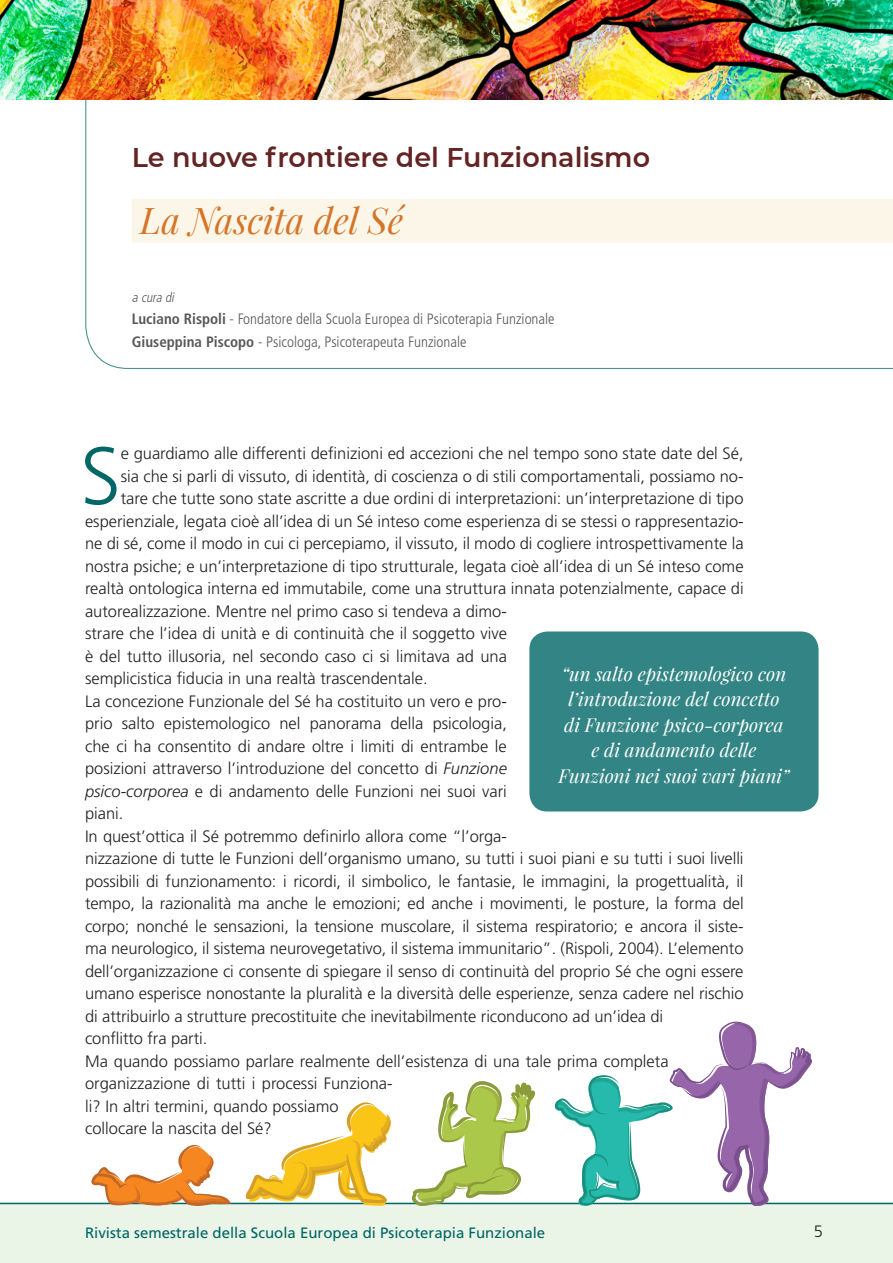
<style>
.page{position:relative;width:893px;height:1263px;background:#fff}
.page>*{position:absolute;margin:0;border:0;box-sizing:border-box;transform-origin:0 0}
.t1{font:300 81px "Frutiger LT Std";color:#066}
.Titiolo_apertra{font:italic 36px "Playfair Display";color:#d57528}
.sezione{font:600 27px "Montserrat";color:#632423}
.t2{font:italic 18.75px/25.5px "Playfair Display";color:#fff;text-align:center}
.t3{font:300 16.5px/22.5px "Frutiger LT Std";color:#231f20}
.Titiolo_apertra-2{font:300 condensed 15px "Frutiger LT Std";color:#57585a}
.t4{font:15px "Frutiger LT Std";color:#066}
.Titiolo_apertra-3{font:italic 300 condensed 13.5px "Frutiger LT Std";color:#57585a}
.s1{font-weight:700}
.s2{font-style:italic}
</style>
<div class="page">
<div style="left:0;top:1203px;width:893px;height:60px;background:#eaf4e7"></div>
<hr style="left:0;top:1203px;width:893px;height:1px;background:#066">
<img style="left:0;top:0;width:893px;height:99px">
<svg style="left:85px;top:98px;width:808px;height:271px"></svg>
<div style="left:529px;top:631px;width:290px;height:180px;background:#338585;border-radius:18px"></div>
<svg style="left:412px;top:1081px;width:123px;height:125px"></svg>
<svg style="left:246px;top:1102px;width:145px;height:104px"></svg>
<svg style="left:554px;top:1022px;width:258px;height:184px"></svg>
<svg style="left:91px;top:1145px;width:140px;height:61px"></svg>
<p class="sezione" style="left:132px;top:138px;width:520px">Le nuove frontiere del Funzionalismo</p>
<p class="Titiolo_apertra" style="left:140px;top:196px;width:265px">La Nascita del Sé</p>
<p class="Titiolo_apertra-3" style="left:132px;top:290px;width:46px">a cura di</p>
<p class="Titiolo_apertra-2" style="left:132px;top:310px;width:424px"><span class="s1">Luciano Rispoli</span> - Fondatore della Scuola Europea di Psicoterapia Funzionale</p>
<p class="Titiolo_apertra-2" style="left:132px;top:333px;width:336px"><span class="s1">Giuseppina Piscopo</span> - Psicologa, Psicoterapeuta Funzionale</p>
<p class="t1" style="left:80px;top:430px;width:42px">S</p>
<p class="t3" style="left:121px;top:442px;width:624px">e guardiamo alle differenti definizioni ed accezioni che nel tempo sono state date del Sé,</p>
<p class="t3" style="left:121px;top:465px;width:624px">sia che si parli di vissuto, di identità, di coscienza o di stili comportamentali, possiamo no-</p>
<p class="t3" style="left:121px;top:487px;width:624px">tare che tutte sono state ascritte a due ordini di interpretazioni: un’interpretazione di tipo</p>
<p class="t3" style="left:85px;top:510px;width:660px">esperienziale, legata cioè all’idea di un Sé inteso come esperienza di se stessi o rappresentazio-</p>
<p class="t3" style="left:85px;top:532px;width:660px">ne di sé, come il modo in cui ci percepiamo, il vissuto, il modo di cogliere introspettivamente la</p>
<p class="t3" style="left:85px;top:555px;width:660px">nostra psiche; e un’interpretazione di tipo strutturale, legata cioè all’idea di un Sé inteso come</p>
<p class="t3" style="left:85px;top:577px;width:660px">realtà ontologica interna ed immutabile, come una struttura innata potenzialmente, capace di</p>
<p class="t3" style="left:85px;top:600px;width:423px">autorealizzazione. Mentre nel primo caso si tendeva a dimo-</p>
<p class="t3" style="left:85px;top:622px;width:423px">strare che l’idea di unità e di continuità che il soggetto vive</p>
<p class="t3" style="left:85px;top:645px;width:423px">è del tutto illusoria, nel secondo caso ci si limitava ad una</p>
<p class="t3" style="left:85px;top:667px;width:344px">semplicistica fiducia in una realtà trascendentale.</p>
<p class="t3" style="left:85px;top:690px;width:423px;text-align:justify">La concezione Funzionale del Sé ha costituito un vero e pro&shy;prio salto epistemologico nel panorama della psicologia, che ci ha consentito di andare oltre i limiti di entrambe le posizioni attraverso l’introduzione del concetto di <span class="s2">Funzione psico-corporea</span> e di andamento delle Funzioni nei suoi vari piani.</p>
<p class="t3" style="left:85px;top:825px;width:660px">In quest’ottica il Sé potremmo definirlo allora come “l’orga-<br>nizzazione di tutte le Funzioni dell’organismo umano, su tutti i suoi piani e su tutti i suoi livelli possibili di funzionamento: i ricordi, il simbolico, le fantasie, le immagini, la progettualità, il tempo, la razionalità ma anche le emozioni; ed anche i movimenti, le posture, la forma del corpo; nonché le sensazioni, la tensione muscolare, il sistema respiratorio; e ancora il siste&shy;ma neurologico, il sistema neurovegetativo, il sistema immunitario”. (Rispoli, 2004). L’elemento dell’organizzazione ci consente di spiegare il senso di continuità del proprio Sé che ogni essere umano esperisce nonostante la pluralità e la diversità delle esperienze, senza cadere nel rischio di attribuirlo a strutture precostituite che inevitabilmente riconducono ad un’idea di</p>
<p class="t3" style="left:85px;top:1027px;width:124px">conflitto fra parti.</p>
<p class="t3" style="left:85px;top:1050px;width:585px">Ma quando possiamo parlare realmente dell’esistenza di una tale prima completa organizzazione di tutti i processi Funziona-<br>li? In altri termini, quando possiamo<br>collocare la nascita del Sé?</p>
<p class="t2" style="left:558px;top:660px;width:233px">“un salto epistemologico con l’introduzione del concetto di Funzione psico-corporea e di andamento delle<br>Funzioni nei suoi vari piani”</p>
<p class="t4" style="left:85px;top:1224px;width:462px">Rivista semestrale della Scuola Europea di Psicoterapia Funzionale</p>
<p class="t3" style="left:814px;top:1220px;width:11px">5</p>
</div>
